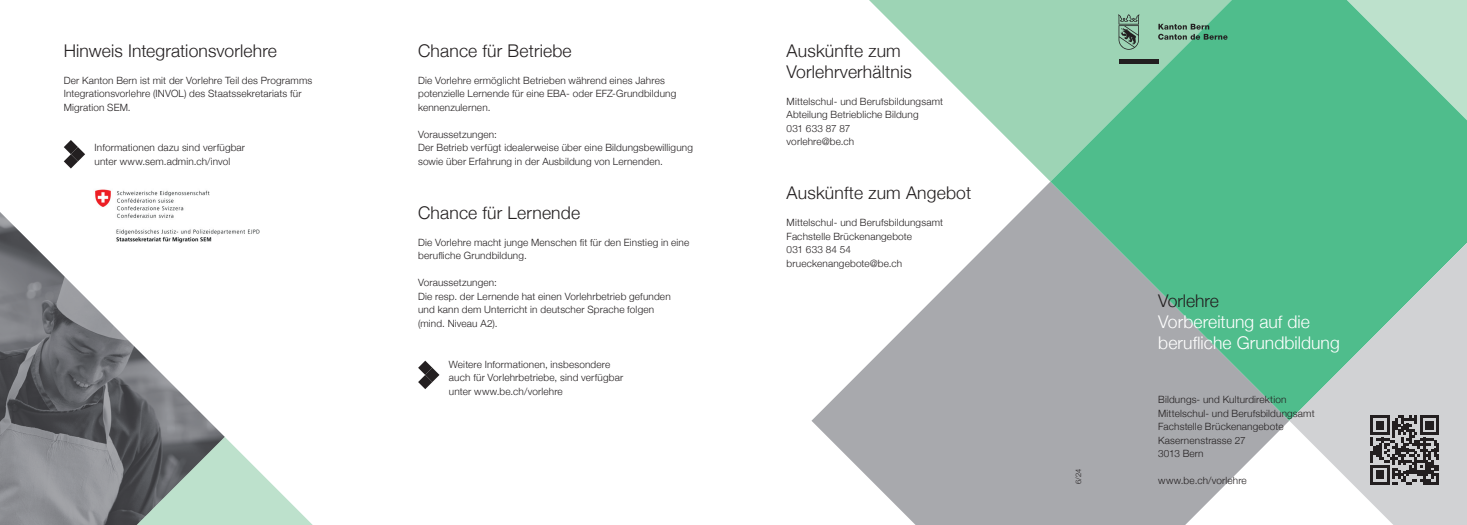
<style>
.page{position:relative;width:1467px;height:525px;background:#fff}
.page>*{position:absolute;margin:0;border:0;box-sizing:border-box;transform-origin:0 0}
.t1{font:300 17.5px/21px "Helvetica Neue";letter-spacing:.01em;color:#231f20}
.t2{font:300 17.5px/21px "Helvetica Neue";letter-spacing:.005em;color:#fff}
.t3{font:300 10px/13.5px "Helvetica Neue";letter-spacing:.015em;color:#231f20}
.t4{font:300 7.62px "Helvetica Neue";color:#231f20}
</style>
<div class="page">
<svg style="left:869px;top:0;width:181px;height:181px"></svg>
<svg style="left:811px;top:182px;width:478px;height:342px;fill:#a8a9ad"></svg>
<svg style="left:1050px;top:0;width:417px;height:420px;fill:#4fbd8c"></svg>
<svg style="left:1289px;top:243px;width:178px;height:281px;fill:#d1d2d4"></svg>
<svg style="left:225px;top:437px;width:87px;height:87px"></svg>
<img style="left:0;top:212px;width:225px;height:312px">
<hr style="left:1119px;top:60px;width:39px;height:4px;background:#231f20">
<svg style="left:1118px;top:14px;width:21px;height:36px"></svg>
<svg style="left:1158px;top:24px;width:70px;height:16px"></svg>
<svg style="left:418px;top:360px;width:21px;height:29px"></svg>
<svg style="left:64px;top:140px;width:21px;height:28px"></svg>
<svg style="left:1370px;top:415px;width:69px;height:69px"></svg>
<img style="left:75px;top:162px;width:135px;height:83px">
<img style="left:112px;top:200px;width:148px;height:45px">
<h1 class="t1" style="left:64px;top:39px;width:215px">Hinweis Integrationsvorlehre</h1>
<p class="t3" style="left:64px;top:73px;width:250px">Der Kanton Bern ist mit der Vorlehre Teil des Programms<br>Integrationsvorlehre (INVOL) des Staatssekretariats für<br>Migration SEM.</p>
<p class="t3" style="left:95px;top:140px;width:152px">Informationen dazu sind verfügbar unter www.sem.admin.ch/invol</p>
<h1 class="t1" style="left:418px;top:39px;width:155px">Chance für Betriebe</h1>
<p class="t3" style="left:418px;top:73px;width:260px">Die Vorlehre ermöglicht Betrieben während eines Jahres potenzielle Lernende für eine EBA- oder EFZ-Grundbildung kennenzulernen.</p>
<p class="t3" style="left:418px;top:127px;width:276px">Voraussetzungen:<br>Der Betrieb verfügt idealerweise über eine Bildungsbewilligung sowie über Erfahrung in der Ausbildung von Lernenden.</p>
<h1 class="t1" style="left:418px;top:201px;width:163px">Chance für Lernende</h1>
<p class="t3" style="left:418px;top:235px;width:273px">Die Vorlehre macht junge Menschen fit für den Einstieg in eine berufliche Grundbildung.</p>
<p class="t3" style="left:418px;top:275px;width:254px">Voraussetzungen:<br>Die resp. der Lernende hat einen Vorlehrbetrieb gefunden und kann dem Unterricht in deutscher Sprache folgen (mind. Niveau A2).</p>
<p class="t3" style="left:449px;top:356px;width:176px">Weitere Informationen, insbesondere auch für Vorlehrbetriebe, sind verfügbar unter www.be.ch/vorlehre</p>
<h1 class="t1" style="left:787px;top:39px;width:127px">Auskünfte zum<br>Vorlehrverhältnis</h1>
<p class="t3" style="left:787px;top:94px;width:158px">Mittelschul- und Berufsbildungsamt<br>Abteilung Betriebliche Bildung<br>031 633 87 87<br>vorlehre@be.ch</p>
<h1 class="t1" style="left:787px;top:181px;width:186px">Auskünfte zum Angebot</h1>
<p class="t3" style="left:787px;top:215px;width:158px">Mittelschul- und Berufsbildungsamt<br>Fachstelle Brückenangebote<br>031 633 84 54 brueckenangebote@be.ch</p>
<h1 class="t1" style="left:1158px;top:289px;width:62px">Vorlehre</h1>
<h1 class="t2" style="left:1158px;top:310px;width:183px">Vorbereitung auf die berufliche Grundbildung</h1>
<p class="t3" style="left:1158px;top:392px;width:158px">Bildungs- und Kulturdirektion<br>Mittelschul- und Berufsbildungsamt<br>Fachstelle Brückenangebote<br>Kasernenstrasse 27<br>3013 Bern</p>
<p class="t4" style="left:1072px;top:484px;width:17px;rotate:-90deg">6/24</p>
<p class="t3" style="left:1158px;top:473px;width:90px">www.be.ch/vorlehre</p>
</div>
